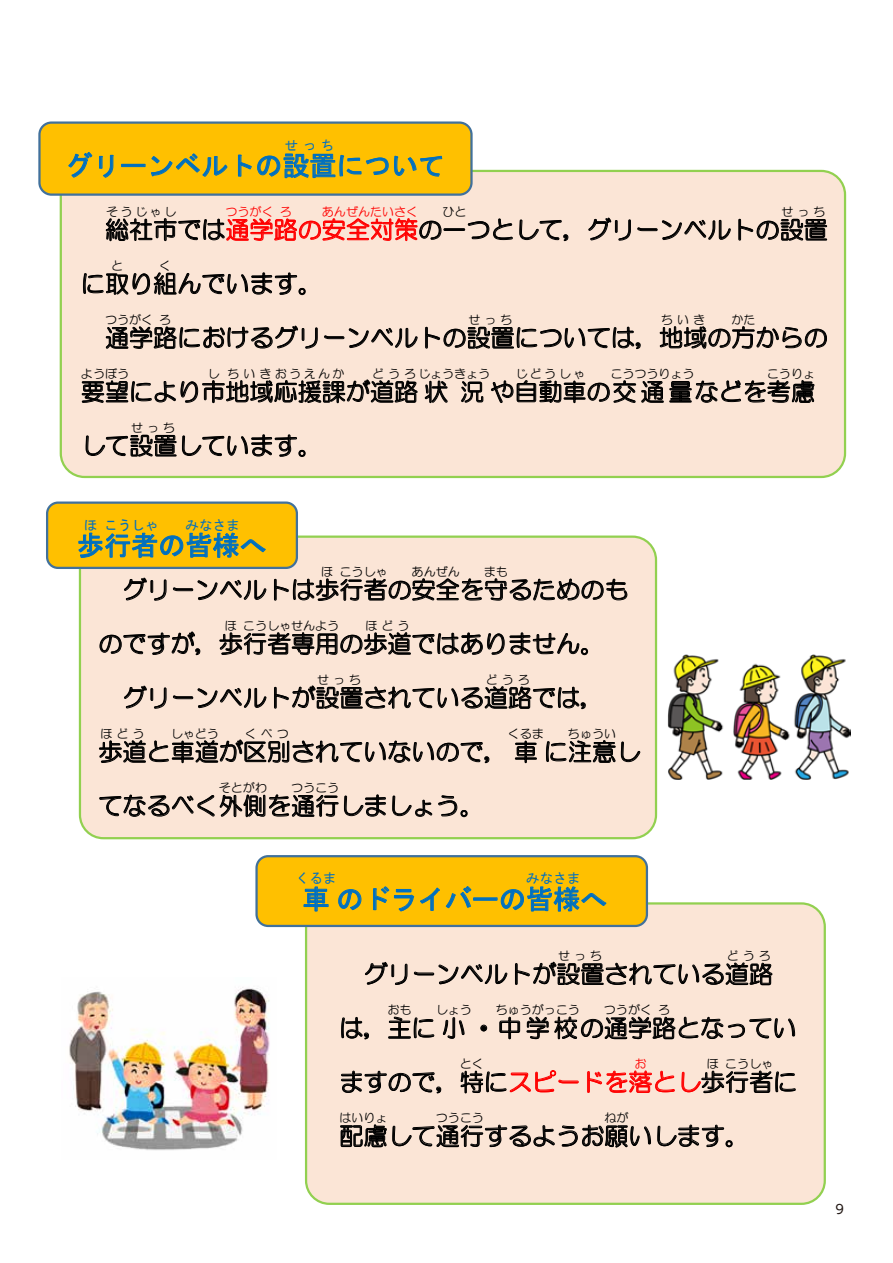
<style>
.page{position:relative;width:893px;height:1263px;background:#fff}
.page>*{position:absolute;margin:0;border:0;box-sizing:border-box;transform-origin:0 0}
.t1{font:27px "MS Gothic";letter-spacing:.005em;color:#0070c0}
.t2{font:24px "HG Maru Gothic MPRO";letter-spacing:.005em;color:#000}
.t3{font:13.5px "MS Gothic";letter-spacing:.005em;color:#0070c0}
.t4{font:12.75px "UD Shin M Go Pro";color:#221815}
.t5{font:12px "HG Maru Gothic MPRO";letter-spacing:.01em;color:#000}
.t6{font:12px "HG Maru Gothic MPRO";letter-spacing:.01em;color:#f00}
.t7{font:12px "HG Maru Gothic MPRO";letter-spacing:.21em;color:#000}
.s1{color:#f00}
</style>
<div class="page">
<div style="left:80px;top:537px;width:576px;height:301px;background:#fbe5d6;border-radius:23px"></div>
<div style="left:79px;top:535px;width:578px;height:304px;border:2px solid #92d050;border-radius:23px"></div>
<div style="left:306px;top:903px;width:519px;height:301px;background:#fbe5d6;border-radius:23px"></div>
<div style="left:305px;top:902px;width:521px;height:303px;border:2px solid #92d050;border-radius:23px"></div>
<img style="left:69px;top:987px;width:201px;height:164px">
<img style="left:668px;top:654px;width:183px;height:125px">
<div style="left:61px;top:171px;width:784px;height:306px;background:#fbe5d6;border-radius:24px"></div>
<div style="left:60px;top:170px;width:786px;height:308px;border:2px solid #92d050;border-radius:24px"></div>
<div style="left:39px;top:123px;width:432px;height:72px;background:#ffc000;border-radius:12px"></div>
<div style="left:38px;top:121px;width:435px;height:75px;border:2px solid #41719c;border-radius:12px"></div>
<div style="left:47px;top:503px;width:250px;height:65px;background:#ffc000;border-radius:11px"></div>
<div style="left:46px;top:501px;width:252px;height:68px;border:2px solid #41719c;border-radius:11px"></div>
<div style="left:257px;top:856px;width:390px;height:70px;background:#ffc000;border-radius:12px"></div>
<div style="left:255px;top:855px;width:393px;height:72px;border:2px solid #41719c;border-radius:12px"></div>
<p class="t3" style="left:285px;top:138px;width:51px">せっち</p>
<p class="t1" style="left:66px;top:152px;width:381px">グリーンベルトの設置について</p>
<p class="t5" style="left:106px;top:206px;width:71px">そうじゃし</p>
<p class="t6" style="left:225px;top:206px;width:50px">つうがく</p>
<p class="t6" style="left:280px;top:206px;width:13px">ろ</p>
<p class="t6" style="left:322px;top:206px;width:98px">あんぜんたいさく</p>
<p class="t5" style="left:442px;top:206px;width:26px">ひと</p>
<p class="t5" style="left:782px;top:206px;width:46px">せっち</p>
<p class="t2" style="left:105px;top:218px;width:724px">総社市では<span class="s1">通学路の安全対策</span>の一つとして，グリーンベルトの設置</p>
<p class="t5" style="left:111px;top:260px;width:13px">と</p>
<p class="t5" style="left:159px;top:260px;width:13px">く</p>
<p class="t2" style="left:81px;top:272px;width:242px">に取り組んでいます。</p>
<p class="t5" style="left:105px;top:314px;width:50px">つうがく</p>
<p class="t5" style="left:159px;top:314px;width:13px">ろ</p>
<p class="t5" style="left:468px;top:314px;width:46px">せっち</p>
<p class="t5" style="left:661px;top:314px;width:46px">ちいき</p>
<p class="t5" style="left:731px;top:314px;width:26px">かた</p>
<p class="t2" style="left:105px;top:326px;width:724px">通学路におけるグリーンベルトの設置については，地域の方からの</p>
<p class="t5" style="left:81px;top:368px;width:50px">ようぼう</p>
<p class="t5" style="left:207px;top:368px;width:13px">し</p>
<p class="t7" style="left:227px;top:368px;width:119px">ちいきおうえんか</p>
<p class="t5" style="left:372px;top:368px;width:120px">どうろじょうきょう</p>
<p class="t5" style="left:515px;top:368px;width:71px">じどうしゃ</p>
<p class="t5" style="left:611px;top:368px;width:85px">こうつうりょう</p>
<p class="t5" style="left:767px;top:368px;width:50px">こうりょ</p>
<p class="t2" style="left:81px;top:380px;width:736px">要望により市地域応援課が道路状況や自動車の交通量などを考慮</p>
<p class="t5" style="left:131px;top:421px;width:46px">せっち</p>
<p class="t2" style="left:81px;top:434px;width:242px">して設置しています。</p>
<p class="t3" style="left:84px;top:518px;width:15px">ほ</p>
<p class="t3" style="left:104px;top:518px;width:56px">こうしゃ</p>
<p class="t3" style="left:185px;top:518px;width:56px">みなさま</p>
<p class="t1" style="left:77px;top:532px;width:191px">歩行者の皆様へ</p>
<p class="t5" style="left:321px;top:566px;width:13px">ほ</p>
<p class="t5" style="left:339px;top:566px;width:50px">こうしゃ</p>
<p class="t5" style="left:412px;top:566px;width:50px">あんぜん</p>
<p class="t5" style="left:484px;top:566px;width:26px">まも</p>
<p class="t2" style="left:123px;top:578px;width:507px">グリーンベルトは歩行者の安全を守るためのも</p>
<p class="t5" style="left:225px;top:620px;width:13px">ほ</p>
<p class="t5" style="left:243px;top:620px;width:98px">こうしゃせんよう</p>
<p class="t5" style="left:365px;top:620px;width:46px">ほどう</p>
<p class="t2" style="left:98px;top:632px;width:507px">のですが，歩行者専用の歩道ではありません。</p>
<p class="t5" style="left:317px;top:674px;width:46px">せっち</p>
<p class="t5" style="left:486px;top:674px;width:46px">どうろ</p>
<p class="t2" style="left:123px;top:686px;width:483px">グリーンベルトが設置されている道路では，</p>
<p class="t5" style="left:100px;top:728px;width:46px">ほどう</p>
<p class="t5" style="left:171px;top:728px;width:50px">しゃどう</p>
<p class="t5" style="left:245px;top:728px;width:46px">くべつ</p>
<p class="t5" style="left:508px;top:728px;width:37px">くるま</p>
<p class="t5" style="left:568px;top:728px;width:50px">ちゅうい</p>
<p class="t2" style="left:98px;top:740px;width:543px">歩道と車道が区別されていないので，車に注意し</p>
<p class="t5" style="left:219px;top:782px;width:50px">そとがわ</p>
<p class="t5" style="left:291px;top:782px;width:50px">つうこう</p>
<p class="t2" style="left:98px;top:794px;width:387px">てなるべく外側を通行しましょう。</p>
<p class="t3" style="left:296px;top:872px;width:42px">くるま</p>
<p class="t3" style="left:526px;top:872px;width:56px">みなさま</p>
<p class="t1" style="left:303px;top:885px;width:306px">車のドライバーの皆様へ</p>
<p class="t5" style="left:558px;top:950px;width:46px">せっち</p>
<p class="t5" style="left:727px;top:950px;width:46px">どうろ</p>
<p class="t2" style="left:363px;top:962px;width:411px">グリーンベルトが設置されている道路</p>
<p class="t5" style="left:387px;top:1004px;width:26px">おも</p>
<p class="t5" style="left:436px;top:1004px;width:37px">しょう</p>
<p class="t5" style="left:496px;top:1004px;width:85px">ちゅうがっこう</p>
<p class="t5" style="left:604px;top:1004px;width:50px">つうがく</p>
<p class="t5" style="left:658px;top:1004px;width:13px">ろ</p>
<p class="t2" style="left:339px;top:1016px;width:459px">は，主に小・中学校の通学路となってい</p>
<p class="t5" style="left:460px;top:1058px;width:26px">とく</p>
<p class="t6" style="left:634px;top:1058px;width:13px">お</p>
<p class="t5" style="left:707px;top:1058px;width:13px">ほ</p>
<p class="t5" style="left:725px;top:1058px;width:50px">こうしゃ</p>
<p class="t2" style="left:339px;top:1070px;width:459px">ますので，特に<span class="s1">スピードを落とし</span>歩行者に</p>
<p class="t5" style="left:339px;top:1112px;width:50px">はいりょ</p>
<p class="t5" style="left:436px;top:1112px;width:50px">つうこう</p>
<p class="t5" style="left:604px;top:1112px;width:26px">ねが</p>
<p class="t2" style="left:339px;top:1124px;width:411px">配慮して通行するようお願いします。</p>
<p class="t4" style="left:836px;top:1199px;width:10px">9</p>
</div>
